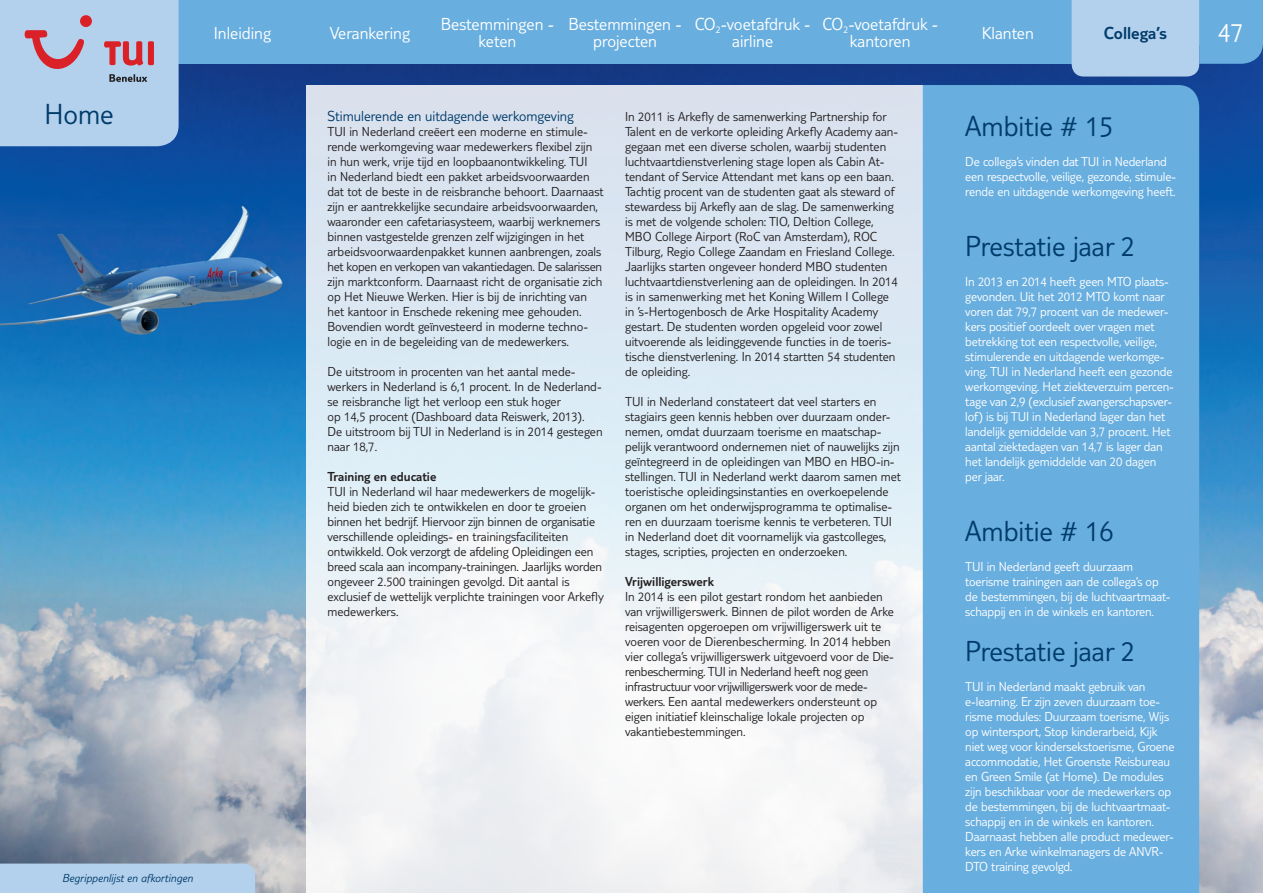
<style>
.page{position:relative;width:1263px;height:893px;background:#fff}
.page>*{position:absolute;margin:0;border:0;box-sizing:border-box;transform-origin:0 0}
.t1{font:300 30px "TUI Type";color:#003b6a}
.t2{font:300 27px "TUI Type";color:#fff}
.t3{font:300 18px/16.5px "TUI Type";color:#fff;text-align:center}
.t4{font:300 18px "TUI Type";color:#003b6a}
.t5{font:300 15px "TUI Type";color:#003b6a}
.t6{font:300 13.5px/15px "TUI Type";color:#231f20}
.t7{font:300 13.5px/15px "TUI Type";letter-spacing:-.01em;color:#fff}
.t8{font:300 13.5px "TUI Type";color:#231f20}
.t9{font:italic 300 12px "TUI Type";color:#003b6a}
</style>
<div class="page">
<img style="left:0;top:64px;width:1263px;height:829px">
<div style="left:306px;top:85px;width:617px;height:808px;background:linear-gradient(to bottom,#d4e3f1,#f7f8f8)"></div>
<div style="left:179px;top:0;width:1020px;height:64px;background:#68aedf"></div>
<svg style="left:1070px;top:0;width:193px;height:78px;background:#91bbe1"></svg>
<svg style="left:0;top:0;width:179px;height:146px;background:#b3c5e0"></svg>
<div style="left:80px;top:15px;width:12px;height:12px;background:#da2128;border-radius:50%"></div>
<div style="left:923px;top:85px;width:276px;height:808px;background:#68aedf"></div>
<div style="left:0;top:864px;width:255px;height:29px;background:#b3d1ed"></div>
<h1 class="t1" style="left:44px;top:97px;width:71px">Home</h1>
<p class="t9" style="left:62px;top:871px;width:132px">Begrippenlijst en afkortingen</p>
<h3 class="t3" style="left:214px;top:24px;width:59px">Inleiding</h3>
<h3 class="t3" style="left:330px;top:24px;width:81px">Verankering</h3>
<h3 class="t3" style="left:441px;top:16px;width:115px">Bestemmingen - keten</h3>
<h3 class="t3" style="left:568px;top:16px;width:115px">Bestemmingen - projecten</h3>
<h3 class="t3" style="left:695px;top:16px;width:117px">CO<sub>2</sub>-voetafdruk - airline</h3>
<h3 class="t3" style="left:822px;top:16px;width:117px">CO<sub>2</sub>-voetafdruk - kantoren</h3>
<h3 class="t3" style="left:982px;top:24px;width:54px">Klanten</h3>
<h3 class="t4" style="left:1104px;top:22px;width:65px">Collega’s</h3>
<p class="t5" style="left:327px;top:108px;width:248px">Stimulerende en uitdagende werkomgeving</p>
<p class="t6" style="left:327px;top:124px;width:278px">TUI in Nederland creëert een moderne en stimule&shy;rende werkomgeving waar medewerkers flexibel zijn in hun werk, vrije tijd en loopbaanontwikkeling. TUI<br>in Nederland biedt een pakket arbeidsvoorwaarden dat tot de beste in de reisbranche behoort. Daarnaast zijn er aantrekkelijke secundaire arbeidsvoorwaarden, waaronder een cafetariasysteem, waarbij werknemers binnen vastgestelde grenzen zelf wijzigingen in het arbeidsvoorwaardenpakket kunnen aanbrengen, zoals het kopen en verkopen van vakantiedagen. De salarissen zijn marktconform. Daarnaast richt de organisatie zich op Het Nieuwe Werken. Hier is bij de inrichting van het kantoor in Enschede rekening mee gehouden.<br>Bovendien wordt geïnvesteerd in moderne techno&shy;logie en in de begeleiding van de medewerkers.</p>
<p class="t6" style="left:327px;top:364px;width:277px">De uitstroom in procenten van het aantal mede&shy;werkers in Nederland is 6,1 procent. In de Nederland&shy;se reisbranche ligt het verloop een stuk hoger<br>op 14,5 procent (Dashboard data Reiswerk, 2013).<br>De uitstroom bij TUI in Nederland is in 2014 gestegen naar 18,7.</p>
<p class="t8" style="left:327px;top:469px;width:111px">Training en educatie</p>
<p class="t6" style="left:327px;top:484px;width:278px">TUI in Nederland wil haar medewerkers de mogelijk&shy;heid bieden zich te ontwikkelen en door te groeien binnen het bedrijf. Hiervoor zijn binnen de organisatie verschillende opleidings- en trainingsfaciliteiten ontwikkeld. Ook verzorgt de afdeling Opleidingen een breed scala aan incompany-trainingen. Jaarlijks worden ongeveer 2.500 trainingen gevolgd. Dit aantal is exclusief de wettelijk verplichte trainingen voor Arkefly medewerkers.</p>
<p class="t6" style="left:625px;top:109px;width:275px">In 2011 is Arkefly de samenwerking Partnership for Talent en de verkorte opleiding Arkefly Academy aan&shy;gegaan met een diverse scholen, waarbij studenten luchtvaartdienstverlening stage lopen als Cabin At&shy;tendant of Service Attendant met kans op een baan.<br>Tachtig procent van de studenten gaat als steward of stewardess bij Arkefly aan de slag. De samenwerking is met de volgende scholen: TIO, Deltion College, MBO College Airport (RoC van Amsterdam), ROC Tilburg, Regio College Zaandam en Friesland College.<br>Jaarlijks starten ongeveer honderd MBO studenten luchtvaartdienstverlening aan de opleidingen. In 2014 is in samenwerking met het Koning Willem I College in ’s-Hertogenbosch de Arke Hospitality Academy gestart. De studenten worden opgeleid voor zowel uitvoerende als leidinggevende functies in de toeris&shy;tische dienstverlening. In 2014 startten 54 studenten de opleiding.</p>
<p class="t6" style="left:625px;top:394px;width:277px">TUI in Nederland constateert dat veel starters en stagiairs geen kennis hebben over duurzaam onder&shy;nemen, omdat duurzaam toerisme en maatschap&shy;pelijk verantwoord ondernemen niet of nauwelijks zijn geïntegreerd in de opleidingen van MBO en HBO-in&shy;stellingen. TUI in Nederland werkt daarom samen met toeristische opleidingsinstanties en overkoepelende organen om het onderwijsprogramma te optimalise&shy;ren en duurzaam toerisme kennis te verbeteren. TUI in Nederland doet dit voornamelijk via gastcolleges, stages, scripties, projecten en onderzoeken.</p>
<p class="t8" style="left:625px;top:574px;width:90px">Vrijwilligerswerk</p>
<p class="t6" style="left:625px;top:589px;width:270px">In 2014 is een pilot gestart rondom het aanbieden van vrijwilligerswerk. Binnen de pilot worden de Arke reisagenten opgeroepen om vrijwilligerswerk uit te voeren voor de Dierenbescherming. In 2014 hebben vier collega’s vrijwilligerswerk uitgevoerd voor de Die&shy;renbescherming. TUI in Nederland heeft nog geen infrastructuur voor vrijwilligerswerk voor de mede&shy;werkers. Een aantal medewerkers ondersteunt op eigen initiatief kleinschalige lokale projecten op vakantiebestemmingen.</p>
<h1 class="t1" style="left:965px;top:109px;width:150px">Ambitie # 15</h1>
<p class="t7" style="left:965px;top:154px;width:212px">De collega’s vinden dat TUI in Nederland een respectvolle, veilige, gezonde, stimule&shy;rende en uitdagende werkomgeving heeft.</p>
<h1 class="t1" style="left:965px;top:229px;width:172px">Prestatie jaar 2</h1>
<p class="t7" style="left:965px;top:274px;width:210px">In 2013 en 2014 heeft geen MTO plaats&shy;gevonden. Uit het 2012 MTO komt naar voren dat 79,7 procent van de medewer&shy;kers positief oordeelt over vragen met betrekking tot een respectvolle, veilige, stimulerende en uitdagende werkomge&shy;ving. TUI in Nederland heeft een gezonde werkomgeving. Het ziekteverzuim percen&shy;tage van 2,9 (exclusief zwangerschapsver&shy;lof) is bij TUI in Nederland lager dan het landelijk gemiddelde van 3,7 procent. Het aantal ziektedagen van 14,7 is lager dan het landelijk gemiddelde van 20 dagen per jaar.</p>
<h1 class="t1" style="left:965px;top:514px;width:150px">Ambitie # 16</h1>
<p class="t7" style="left:965px;top:559px;width:207px">TUI in Nederland geeft duurzaam toerisme trainingen aan de collega’s op de bestemmingen, bij de luchtvaartmaat&shy;schappij en in de winkels en kantoren.</p>
<h1 class="t1" style="left:965px;top:634px;width:172px">Prestatie jaar 2</h1>
<p class="t7" style="left:965px;top:679px;width:211px">TUI in Nederland maakt gebruik van e-learning. Er zijn zeven duurzaam toe&shy;risme modules: Duurzaam toerisme, Wijs op wintersport, Stop kinderarbeid, Kijk niet weg voor kindersekstoerisme, Groene accommodatie, Het Groenste Reisbureau en Green Smile (at Home). De modules zijn beschikbaar voor de medewerkers op de bestemmingen, bij de luchtvaartmaat&shy;schappij en in de winkels en kantoren.<br>Daarnaast hebben alle product medewer&shy;kers en Arke winkelmanagers de ANVR-DTO training gevolgd.</p>
<h2 class="t2" style="left:1218px;top:17px;width:27px">47</h2>
</div>
